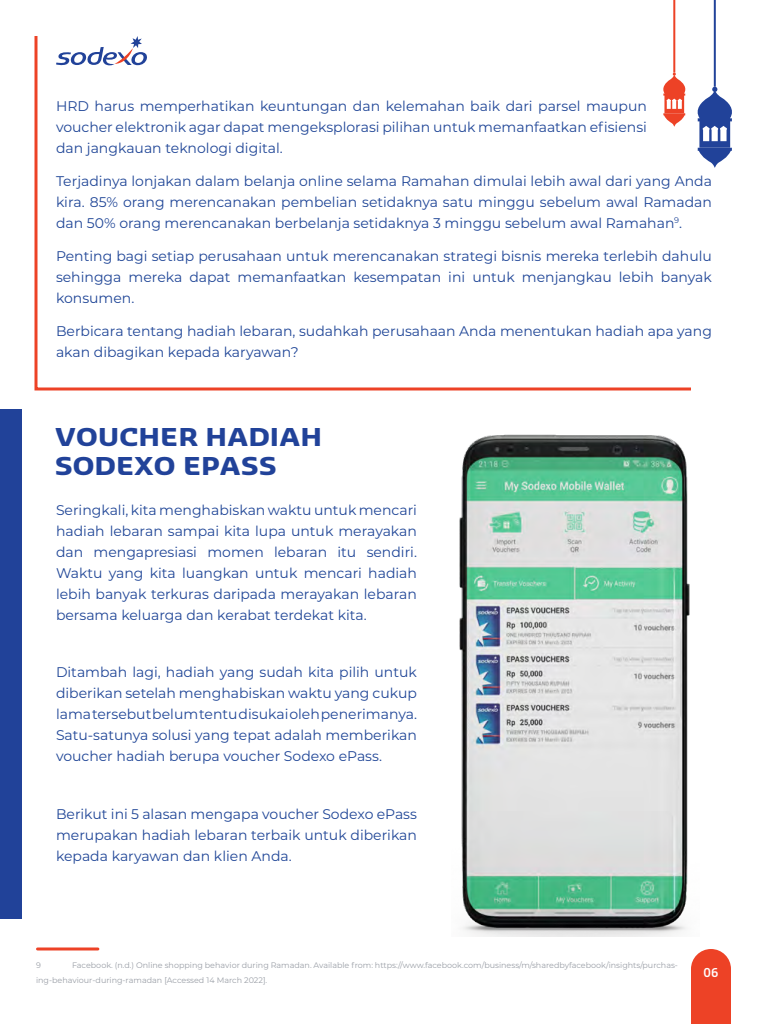
<style>
.page{position:relative;width:768px;height:1024px;background:#fff}
.page>*{position:absolute;margin:0;border:0;box-sizing:border-box;transform-origin:0 0}
.t1{font:700 24px/28.8px "Sansa Pro";color:#214299;scale:1.18 1}
.t2{font:14px/21px "Montserrat";color:#204697;text-align:justify}
.t3{font:600 12px "Sansa Pro";color:#fff}
.t4{font:8px/15px "Montserrat";color:#999ea6}
</style>
<div class="page">
<div style="left:691px;top:949px;width:40px;height:75px;background:#ed4226"></div>
<svg style="left:697px;top:87px;width:35px;height:81px"></svg>
<hr style="left:714px;top:0;width:2px;height:87px;background:#214299">
<hr style="left:673px;top:0;width:2px;height:73px;background:#ed4226">
<svg style="left:34px;top:33px;width:657px;height:358px"></svg>
<hr style="left:37px;top:948px;width:61px;height:2px;background:#ed4226">
<img style="left:459px;top:434px;width:231px;height:502px">
<div style="left:0;top:409px;width:22px;height:510px;background:#214299"></div>
<p class="t2" style="left:56px;top:95px;width:593px">HRD harus memperhatikan keuntungan dan kelemahan baik dari parsel maupun voucher elektronik agar dapat mengeksplorasi pilihan untuk memanfaatkan efisiensi dan jangkauan teknologi digital.</p>
<p class="t2" style="left:56px;top:170px;width:658px">Terjadinya lonjakan dalam belanja online selama Ramahan dimulai lebih awal dari yang Anda kira. 85% orang merencanakan pembelian setidaknya satu minggu sebelum awal Ramadan dan 50% orang merencanakan berbelanja setidaknya 3 minggu sebelum awal Ramahan<sup>9</sup>.</p>
<p class="t2" style="left:56px;top:245px;width:657px">Penting bagi setiap perusahaan untuk merencanakan strategi bisnis mereka terlebih dahulu sehingga mereka dapat memanfaatkan kesempatan ini untuk menjangkau lebih banyak konsumen.</p>
<p class="t2" style="left:56px;top:320px;width:657px">Berbicara tentang hadiah lebaran, sudahkah perusahaan Anda menentukan hadiah apa yang akan dibagikan kepada karyawan?</p>
<h1 class="t1" style="left:55px;top:422px;width:228px">VOUCHER HADIAH<br>SODEXO EPASS</h1>
<p class="t2" style="left:56px;top:499px;width:363px">Seringkali, kita menghabiskan waktu untuk mencari hadiah lebaran sampai kita lupa untuk merayakan dan mengapresiasi momen lebaran itu sendiri.<br>Waktu yang kita luangkan untuk mencari hadiah lebih banyak terkuras daripada merayakan lebaran bersama keluarga dan kerabat terdekat kita.</p>
<p class="t2" style="left:56px;top:661px;width:363px">Ditambah lagi, hadiah yang sudah kita pilih untuk diberikan setelah menghabiskan waktu yang cukup lama tersebut belum tentu disukai oleh penerimanya.<br>Satu-satunya solusi yang tepat adalah memberikan voucher hadiah berupa voucher Sodexo ePass.</p>
<p class="t2" style="left:56px;top:803px;width:363px">Berikut ini 5 alasan mengapa voucher Sodexo ePass merupakan hadiah lebaran terbaik untuk diberikan kepada karyawan dan klien Anda.</p>
<p class="t4" style="left:36px;top:958px;width:644px;text-indent:36px">Facebook. (n.d.) Online shopping behavior during Ramadan. Available from: https://www.facebook.com/business/m/sharedbyfacebook/insights/purchas&shy;ing-behaviour-during-ramadan [Accessed 14 March 2022].</p>
<p class="t4" style="left:36px;top:958px;width:6px">9</p>
<p class="t3" style="left:704px;top:964px;width:16px">06</p>
</div>
